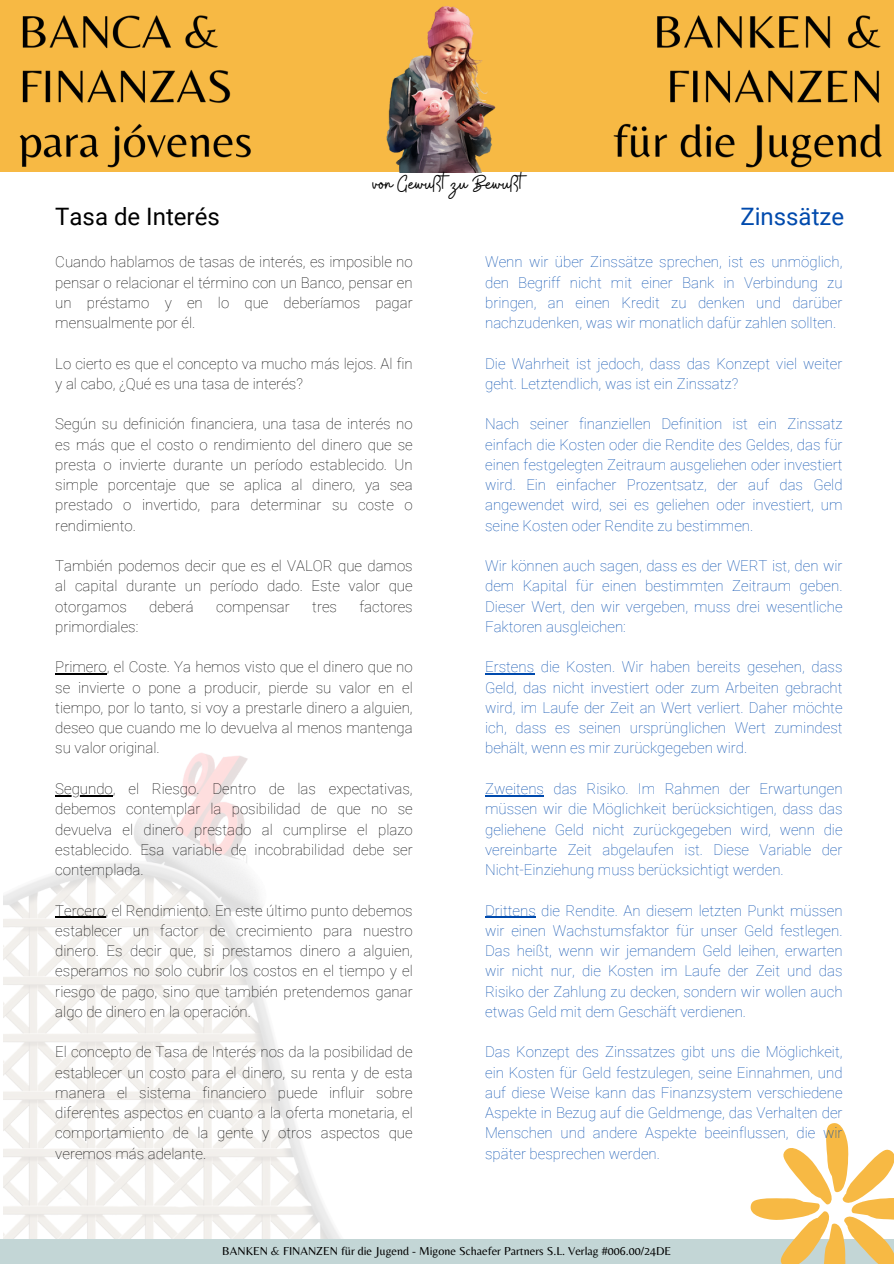
<style>
.page{position:relative;width:894px;height:1264px;background:#fff}
.page>*{position:absolute;margin:0;border:0;box-sizing:border-box;transform-origin:0 0}
.t1{font:24px "Buffalo";color:#000}
.t2{font:24px "Roboto";color:#000}
.t3{font:24px "Roboto";color:#004aad}
.t4{font:100 15px/20.2px "Roboto";color:#004aad;text-align:justify}
.t5{font:100 15px/20.2px "Roboto";color:#000;text-align:justify}
.t6{font:12px "Belleza";color:#000}
</style>
<div class="page">
<div style="left:0;top:0;width:893px;height:172px;background:#f7b944"></div>
<img style="left:19px;top:15px;width:232px;height:153px">
<img style="left:613px;top:15px;width:269px;height:153px">
<img style="left:3px;top:753px;width:541px;height:486px">
<div style="left:0;top:1239px;width:893px;height:24px;background:#c3d6d6"></div>
<svg style="left:750px;top:1123px;width:143px;height:140px"></svg>
<img style="left:386px;top:6px;width:110px;height:166px">
<hr style="left:55px;top:673px;width:52px;height:1px;background:#000">
<hr style="left:55px;top:795px;width:58px;height:1px;background:#000">
<hr style="left:55px;top:916px;width:50px;height:1px;background:#000">
<hr style="left:485px;top:673px;width:49px;height:1px;background:#004aad">
<hr style="left:485px;top:795px;width:59px;height:1px;background:#004aad">
<hr style="left:485px;top:916px;width:50px;height:1px;background:#004aad">
<h1 class="t1" style="left:372px;top:168px;width:153px">von Gewußt zu Bewußt</h1>
<h1 class="t2" style="left:55px;top:203px;width:166px">Tasa de Interés</h1>
<h2 class="t5" style="left:55px;top:252px;width:359px">Cuando hablamos de tasas de interés, es imposible no pensar o relacionar el término con un Banco, pensar en un préstamo y en lo que deberíamos pagar mensualmente por él.</h2>
<h2 class="t5" style="left:55px;top:353px;width:359px">Lo cierto es que el concepto va mucho más lejos. Al fin y al cabo, ¿Qué es una tasa de interés?</h2>
<h2 class="t5" style="left:55px;top:414px;width:359px">Según su definición financiera, una tasa de interés no es más que el costo o rendimiento del dinero que se presta o invierte durante un período establecido. Un simple porcentaje que se aplica al dinero, ya sea prestado o invertido, para determinar su coste o rendimiento.</h2>
<h2 class="t5" style="left:55px;top:556px;width:359px">También podemos decir que es el VALOR que damos al capital durante un período dado. Este valor que otorgamos</h2>
<h2 class="t5" style="left:149px;top:596px;width:46px">deberá</h2>
<h2 class="t5" style="left:216px;top:596px;width:75px">compensar</h2>
<h2 class="t5" style="left:312px;top:596px;width:26px">tres</h2>
<h2 class="t5" style="left:359px;top:596px;width:55px">factores</h2>
<h2 class="t5" style="left:55px;top:616px;width:84px">primordiales:</h2>
<h2 class="t5" style="left:55px;top:657px;width:359px">Primero, el Coste. Ya hemos visto que el dinero que no se invierte o pone a producir, pierde su valor en el tiempo, por lo tanto, si voy a prestarle dinero a alguien, deseo que cuando me lo devuelva al menos mantenga su valor original.</h2>
<h2 class="t5" style="left:55px;top:778px;width:359px">Segundo, el Riesgo. Dentro de las expectativas, debemos contemplar la posibilidad de que no se devuelva el dinero prestado al cumplirse el plazo establecido. Esa variable de incobrabilidad debe ser contemplada.</h2>
<h2 class="t5" style="left:55px;top:900px;width:359px">Tercero, el Rendimiento. En este último punto debemos establecer un factor de crecimiento para nuestro dinero. Es decir que, si prestamos dinero a alguien, esperamos no solo cubrir los costos en el tiempo y el riesgo de pago, sino que también pretendemos ganar algo de dinero en la operación.</h2>
<h2 class="t5" style="left:55px;top:1042px;width:359px">El concepto de Tasa de Interés nos da la posibilidad de establecer un costo para el dinero, su renta y de esta manera el sistema financiero puede influir sobre diferentes aspectos en cuanto a la oferta monetaria, el comportamiento de la gente y otros aspectos que veremos más adelante.</h2>
<p class="t3" style="left:740px;top:203px;width:105px">Zinssätze</p>
<h2 class="t4" style="left:485px;top:252px;width:359px">Wenn wir über Zinssätze sprechen, ist es unmöglich, den Begriff nicht mit einer Bank in Verbindung zu bringen, an einen Kredit zu denken und darüber nachzudenken, was wir monatlich dafür zahlen sollten.</h2>
<h2 class="t4" style="left:485px;top:353px;width:359px">Die Wahrheit ist jedoch, dass das Konzept viel weiter geht. Letztendlich, was ist ein Zinssatz?</h2>
<h2 class="t4" style="left:485px;top:414px;width:359px">Nach seiner finanziellen Definition ist ein Zinssatz einfach die Kosten oder die Rendite des Geldes, das für einen festgelegten Zeitraum ausgeliehen oder investiert wird. Ein einfacher Prozentsatz, der auf das Geld angewendet wird, sei es geliehen oder investiert, um seine Kosten oder Rendite zu bestimmen.</h2>
<h2 class="t4" style="left:485px;top:556px;width:359px">Wir können auch sagen, dass es der WERT ist, den wir dem Kapital für einen bestimmten Zeitraum geben.<br>Dieser Wert, den wir vergeben, muss drei wesentliche Faktoren ausgleichen:</h2>
<h2 class="t4" style="left:485px;top:657px;width:359px">Erstens die Kosten. Wir haben bereits gesehen, dass Geld, das nicht investiert oder zum Arbeiten gebracht wird, im Laufe der Zeit an Wert verliert. Daher möchte ich, dass es seinen ursprünglichen Wert zumindest behält, wenn es mir zurückgegeben wird.</h2>
<h2 class="t4" style="left:485px;top:778px;width:359px">Zweitens das Risiko. Im Rahmen der Erwartungen müssen wir die Möglichkeit berücksichtigen, dass das geliehene Geld nicht zurückgegeben wird, wenn die vereinbarte Zeit abgelaufen ist. Diese Variable der Nicht-Einziehung muss berücksichtigt werden.</h2>
<h2 class="t4" style="left:485px;top:900px;width:359px">Drittens die Rendite. An diesem letzten Punkt müssen wir einen Wachstumsfaktor für unser Geld festlegen.<br>Das heißt, wenn wir jemandem Geld leihen, erwarten wir nicht nur, die Kosten im Laufe der Zeit und das Risiko der Zahlung zu decken, sondern wir wollen auch etwas Geld mit dem Geschäft verdienen.</h2>
<h2 class="t4" style="left:485px;top:1042px;width:359px">Das Konzept des Zinssatzes gibt uns die Möglichkeit, ein Kosten für Geld festzulegen, seine Einnahmen, und auf diese Weise kann das Finanzsystem verschiedene Aspekte in Bezug auf die Geldmenge, das Verhalten der Menschen und andere Aspekte beeinflussen, die wir später besprechen werden.</h2>
<p class="t6" style="left:222px;top:1243px;width:450px">BANKEN &amp; FINANZEN für die Jugend - Migone Schaefer Partners S.L. Verlag #006.00/24DE</p>
</div>
